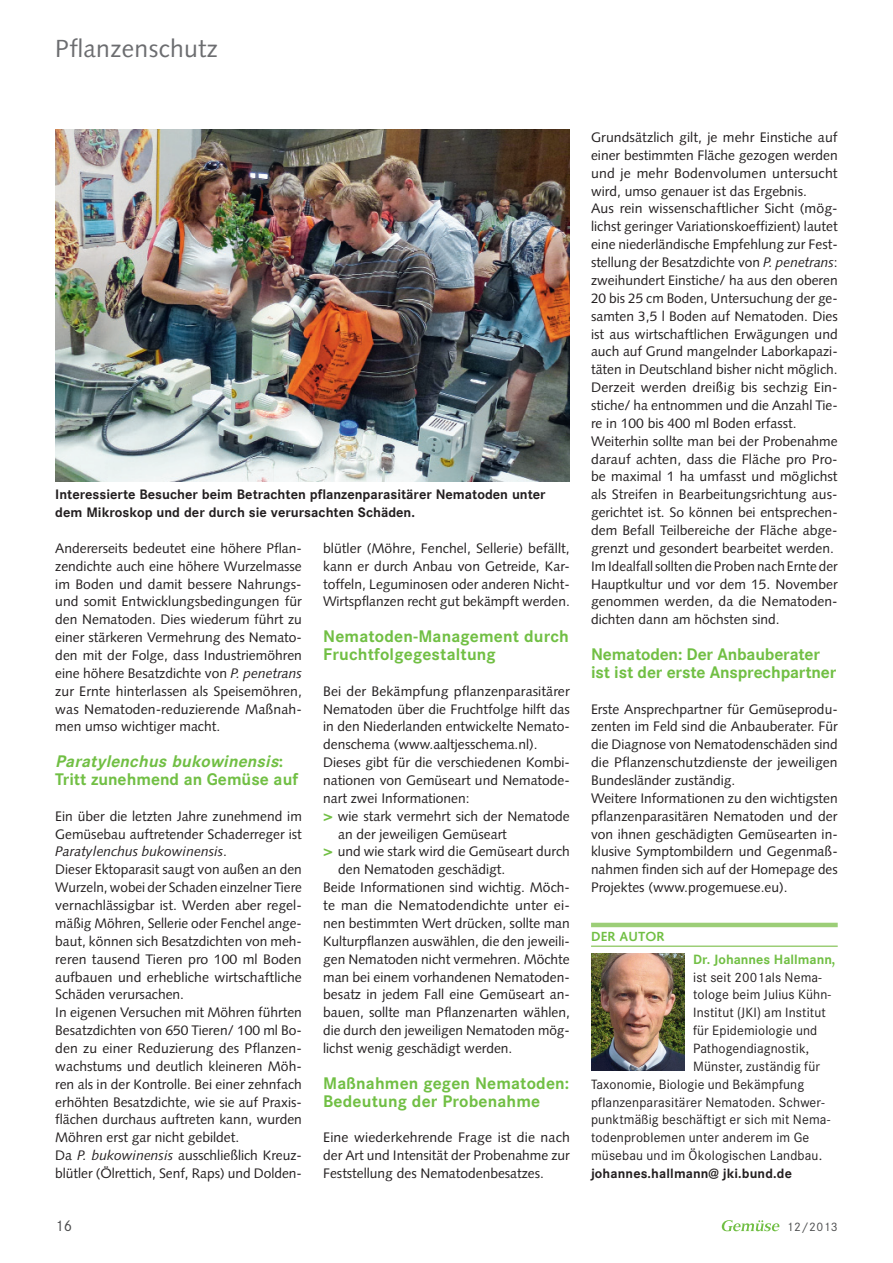
<style>
.page{position:relative;width:893px;height:1263px;background:#fff}
.page>*{position:absolute;margin:0;border:0;box-sizing:border-box;transform-origin:0 0}
.t1{font:24.75px "Syntax LT Std";letter-spacing:.015em;color:#6c6d70}
.Zwischenueberschrift{font:700 16.5px/17.9px "Corporate S";letter-spacing:.01em;color:#71bf44}
.Zwischenueberschrift-2{font:700 16.5px/17.9px "Corporate S";letter-spacing:-.01em;color:#71bf44}
.t2{font:15px "Corporate S";color:#4b4c4d}
.Fließtext{font:13.8px/17.9px "Syntax LT Std";color:#231f20;text-align:justify}
.Bildunterschrift{font:700 13.5px/17.9px "Corporate S";color:#231f20}
.Autorenbeschreibung{font:13.2px "Corporate S";letter-spacing:.01em;color:#231f20}
.Autorenbeschreibung-2{font:700 13.2px "Corporate S";letter-spacing:.01em;color:#231f20}
.Autor_ohne_Strich{font:700 13.2px "Corporate S";color:#71bf44}
.DER_AUTOR___DIE_AUTO{font:700 13.2px "Syntax LT Std";letter-spacing:.01em;color:#71bf44}
.t3{font:12px "Corporate S";letter-spacing:.04em;color:#4b4c4d}
.s1{font-style:italic}
.s2{font-weight:900;font-size:14.85px;color:#71bf44}
</style>
<div class="page">
<svg style="left:722px;top:1220px;width:57px;height:11px"></svg>
<hr style="left:591px;top:923px;width:247px;height:4px;background:#9cce77">
<hr style="left:591px;top:945px;width:247px;height:2px;background:#9cce77">
<img style="left:591px;top:953px;width:94px;height:118px">
<img style="left:55px;top:129px;width:515px;height:352px">
<h1 class="t1" style="left:55px;top:34px;width:164px">Pflanzenschutz</h1>
<p class="Bildunterschrift" style="left:55px;top:486px;width:492px">Interessierte Besucher beim Betrachten pflanzenparasitärer Nematoden unter dem Mikroskop und der durch sie verursachten Schäden.</p>
<p class="Fließtext" style="left:55px;top:539px;width:248px">Andererseits bedeutet eine höhere Pflan&shy;zendichte auch eine höhere Wurzelmasse im Boden und damit bessere Nahrungs&shy;und somit Entwicklungsbedingungen für den Nematoden. Dies wiederum führt zu einer stärkeren Vermehrung des Nemato&shy;den mit der Folge, dass Industriemöhren eine höhere Besatzdichte von <span class="s1">P. penetrans </span>zur Ernte hinterlassen als Speisemöhren, was Nematoden-reduzierende Maßnah&shy;men umso wichtiger macht.</p>
<p class="Zwischenueberschrift" style="left:55px;top:753px;width:245px"><span class="s1">Paratylenchus bukowinensis</span>:<br>Tritt zunehmend an Gemüse auf</p>
<p class="Fließtext" style="left:55px;top:807px;width:248px">Ein über die letzten Jahre zunehmend im Gemüsebau auftretender Schaderreger ist <span class="s1">Paratylenchus bukowinensis</span>.</p>
<p class="Fließtext" style="left:55px;top:861px;width:248px">Dieser Ektoparasit saugt von außen an den Wurzeln, wobei der Schaden einzelner Tiere vernachlässigbar ist. Werden aber regel&shy;mäßig Möhren, Sellerie oder Fenchel ange&shy;baut, können sich Besatzdichten von meh&shy;reren tausend Tieren pro 100 ml Boden aufbauen und erhebliche wirtschaftliche Schäden verursachen.</p>
<p class="Fließtext" style="left:55px;top:1003px;width:248px">In eigenen Versuchen mit Möhren führten Besatzdichten von 650 Tieren/ 100 ml Bo&shy;den zu einer Reduzierung des Pflanzen&shy;wachstums und deutlich kleineren Möh&shy;ren als in der Kontrolle. Bei einer zehnfach erhöhten Besatzdichte, wie sie auf Praxis&shy;flächen durchaus auftreten kann, wurden Möhren erst gar nicht gebildet.</p>
<p class="Fließtext" style="left:55px;top:1146px;width:248px">Da <span class="s1">P. bukowinensis</span> ausschließlich Kreuz&shy;blütler (Ölrettich, Senf, Raps) und Dolden-</p>
<p class="Fließtext" style="left:323px;top:539px;width:248px">blütler (Möhre, Fenchel, Sellerie) befällt, kann er durch Anbau von Getreide, Kar&shy;toffeln, Leguminosen oder anderen Nicht-Wirtspflanzen recht gut bekämpft werden.</p>
<p class="Zwischenueberschrift" style="left:323px;top:628px;width:247px">Nematoden-Management durch<br>Fruchtfolgegestaltung</p>
<p class="Fließtext" style="left:323px;top:682px;width:248px">Bei der Bekämpfung pflanzenparasitärer Nematoden über die Fruchtfolge hilft das in den Niederlanden entwickelte Nemato&shy;denschema (www.aaltjesschema.nl).</p>
<p class="Fließtext" style="left:323px;top:753px;width:248px">Dieses gibt für die verschiedenen Kombi&shy;nationen von Gemüseart und Nematode&shy;nart zwei Informationen:</p>
<p class="Fließtext" style="left:338px;top:807px;width:233px;text-indent:-15px"><span class="s2">&gt;</span> wie stark vermehrt sich der Nematode an der jeweiligen Gemüseart</p>
<p class="Fließtext" style="left:338px;top:843px;width:233px;text-indent:-15px"><span class="s2">&gt;</span> und wie stark wird die Gemüseart durch den Nematoden geschädigt.</p>
<p class="Fließtext" style="left:323px;top:878px;width:248px">Beide Informationen sind wichtig. Möch&shy;te man die Nematodendichte unter ei&shy;nen bestimmten Wert drücken, sollte man Kulturpflanzen auswählen, die den jeweili&shy;gen Nematoden nicht vermehren. Möchte man bei einem vorhandenen Nematoden&shy;besatz in jedem Fall eine Gemüseart an&shy;bauen, sollte man Pflanzenarten wählen, die durch den jeweiligen Nematoden mög&shy;lichst wenig geschädigt werden.</p>
<p class="Zwischenueberschrift" style="left:323px;top:1074px;width:248px">Maßnahmen gegen Nematoden:<br>Bedeutung der Probenahme</p>
<p class="Fließtext" style="left:323px;top:1128px;width:248px">Eine wiederkehrende Frage ist die nach der Art und Intensität der Probenahme zur Feststellung des Nematodenbesatzes.</p>
<p class="Fließtext" style="left:591px;top:128px;width:248px">Grundsätzlich gilt, je mehr Einstiche auf einer bestimmten Fläche gezogen werden und je mehr Bodenvolumen untersucht wird, umso genauer ist das Ergebnis.</p>
<p class="Fließtext" style="left:591px;top:200px;width:248px">Aus rein wissenschaftlicher Sicht (mög&shy;lichst geringer Variationskoeffizient) lautet eine niederländische Empfehlung zur Fest&shy;stellung der Besatzdichte von <span class="s1">P. penetrans</span>: zweihundert Einstiche/ ha aus den oberen 20 bis 25 cm Boden, Untersuchung der ge&shy;samten 3,5 l Boden auf Nematoden. Dies ist aus wirtschaftlichen Erwägungen und auch auf Grund mangelnder Laborkapazi&shy;täten in Deutschland bisher nicht möglich.</p>
<p class="Fließtext" style="left:591px;top:378px;width:248px">Derzeit werden dreißig bis sechzig Ein&shy;stiche/ ha entnommen und die Anzahl Tie&shy;re in 100 bis 400 ml Boden erfasst.</p>
<p class="Fließtext" style="left:591px;top:432px;width:248px">Weiterhin sollte man bei der Probenahme darauf achten, dass die Fläche pro Pro&shy;be maximal 1 ha umfasst und möglichst als Streifen in Bearbeitungsrichtung aus&shy;gerichtet ist. So können bei entsprechen&shy;dem Befall Teilbereiche der Fläche abge&shy;grenzt und gesondert bearbeitet werden.</p>
<p class="Fließtext" style="left:591px;top:557px;width:248px">Im Idealfall sollten die Proben nach Ernte der Hauptkultur und vor dem 15. November genommen werden, da die Nematoden&shy;dichten dann am höchsten sind.</p>
<p class="Zwischenueberschrift-2" style="left:591px;top:646px;width:247px">Nematoden: Der Anbauberater ist ist der erste Ansprechpartner</p>
<p class="Fließtext" style="left:591px;top:700px;width:248px">Erste Ansprechpartner für Gemüseprodu&shy;zenten im Feld sind die Anbauberater. Für die Diagnose von Nematodenschäden sind die Pflanzenschutzdienste der jeweiligen Bundesländer zuständig.</p>
<p class="Fließtext" style="left:591px;top:789px;width:248px">Weitere Informationen zu den wichtigsten pflanzenparasitären Nematoden und der von ihnen geschädigten Gemüsearten in&shy;klusive Symptombildern und Gegenmaß&shy;nahmen finden sich auf der Homepage des Projektes (www.progemuese.eu).</p>
<p class="DER_AUTOR___DIE_AUTO" style="left:591px;top:929px;width:75px">DER AUTOR</p>
<p class="Autor_ohne_Strich" style="left:693px;top:951px;width:144px">Dr. Johannes Hallmann,</p>
<p class="Autorenbeschreibung" style="left:693px;top:969px;width:131px">ist seit 2001als Nema-</p>
<p class="Autorenbeschreibung" style="left:693px;top:987px;width:140px">tologe beim Julius Kühn-</p>
<p class="Autorenbeschreibung" style="left:693px;top:1005px;width:134px">Institut (JKI) am Institut</p>
<p class="Autorenbeschreibung" style="left:693px;top:1023px;width:126px">für Epidemiologie und</p>
<p class="Autorenbeschreibung" style="left:693px;top:1040px;width:118px">Pathogendiagnostik,</p>
<p class="Autorenbeschreibung" style="left:693px;top:1058px;width:128px">Münster, zuständig für</p>
<p class="Autorenbeschreibung" style="left:591px;top:1076px;width:215px">Taxonomie, Biologie und Bekämpfung</p>
<p class="Autorenbeschreibung" style="left:591px;top:1094px;width:235px">pflanzenparasitärer Nematoden. Schwer-</p>
<p class="Autorenbeschreibung" style="left:591px;top:1112px;width:241px">punktmäßig beschäftigt er sich mit Nema-</p>
<p class="Autorenbeschreibung" style="left:591px;top:1130px;width:220px">todenproblemen unter anderem im Ge</p>
<p class="Autorenbeschreibung" style="left:591px;top:1148px;width:233px">müsebau und im Ökologischen Landbau.</p>
<p class="Autorenbeschreibung-2" style="left:591px;top:1165px;width:202px">johannes.hallmann@ jki.bund.de</p>
<p class="t2" style="left:55px;top:1217px;width:18px">16</p>
<p class="t3" style="left:787px;top:1220px;width:52px">12/2013</p>
</div>
